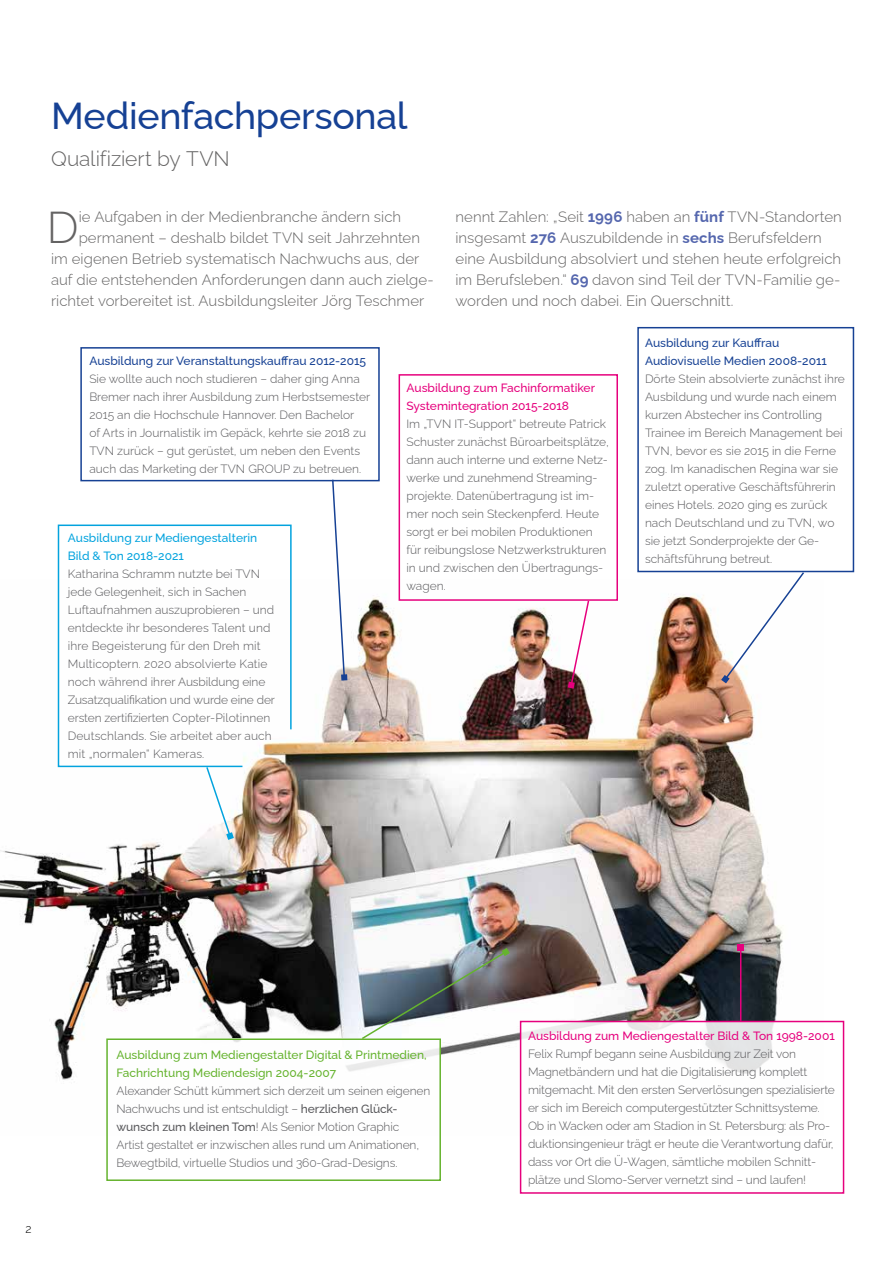
<style>
.page{position:relative;width:893px;height:1263px;background:#fff}
.page>*{position:absolute;margin:0;border:0;box-sizing:border-box;transform-origin:0 0}
.t1{font:300 44.55px "Raleway";color:#646363}
.t2{font:500 37.5px "Raleway";letter-spacing:-.005em;color:#164194}
.t3{font:300 21px "Raleway";letter-spacing:-.005em;color:#646363}
.t4{font:300 15px/21px "Raleway";letter-spacing:.005em;color:#646363}
.t5{font:300 12px/18px "Raleway";color:#58585b}
.t6{font:500 12px/18px "Raleway";color:#e6007d}
.t7{font:500 12px/18px "Raleway";color:#164194}
.t8{font:500 12px/18px "Raleway";color:#65b32e}
.t9{font:500 12px/18px "Raleway";color:#03a3de}
.t10{font:300 12px "Raleway";color:#000}
.s1{font-weight:700;color:#5567ae}
.s2{font-weight:500}
</style>
<div class="page">
<img style="left:0;top:580px;width:823px;height:556px">
<div style="left:521px;top:1021px;width:322px;height:172px;background:#fff"></div>
<div style="left:108px;top:1038px;width:333px;height:143px;background:#fff"></div>
<div style="left:80px;top:347px;width:300px;height:134px;border:2px solid #164194"></div>
<div style="left:637px;top:327px;width:217px;height:245px;border:2px solid #164194"></div>
<div style="left:399px;top:374px;width:219px;height:227px;border:2px solid #e6007d"></div>
<div style="left:520px;top:1021px;width:324px;height:173px;border:2px solid #e6007d"></div>
<div style="left:106px;top:1038px;width:335px;height:143px;border:2px solid #65b32e"></div>
<svg style="left:57px;top:524px;width:235px;height:244px"></svg>
<svg style="left:331px;top:478px;width:15px;height:201px"></svg>
<div style="left:341px;top:674px;width:6px;height:7px;background:#164194"></div>
<svg style="left:568px;top:599px;width:22px;height:90px"></svg>
<svg style="left:721px;top:571px;width:85px;height:112px"></svg>
<hr style="left:740px;top:948px;width:1px;height:73px;background:#e6007d">
<svg style="left:738px;top:945px;width:6px;height:6px"></svg>
<svg style="left:360px;top:948px;width:150px;height:92px"></svg>
<svg style="left:205px;top:765px;width:29px;height:75px"></svg>
<h2 class="t2" style="left:51px;top:86px;width:358px">Medienfachpersonal</h2>
<h3 class="t3" style="left:51px;top:141px;width:180px">Qualifiziert by TVN</h3>
<h1 class="t1" style="left:47px;top:192px;width:33px">D</h1>
<p class="t4" style="left:79px;top:205px;width:324px">ie Aufgaben in der Medienbranche ändern sich</p>
<p class="t4" style="left:79px;top:226px;width:343px">permanent – deshalb bildet TVN seit Jahrzehnten</p>
<p class="t4" style="left:51px;top:247px;width:370px">im eigenen Betrieb systematisch Nachwuchs aus, der</p>
<p class="t4" style="left:51px;top:268px;width:384px">auf die entstehenden Anforderungen dann auch zielge-</p>
<p class="t4" style="left:51px;top:289px;width:375px">richtet vorbereitet ist. Ausbildungsleiter Jörg Teschmer</p>
<p class="t4" style="left:455px;top:205px;width:388px">nennt Zahlen: „Seit <span class="s1">1996</span> haben an <span class="s1">fünf</span> TVN-Standorten insgesamt <span class="s1">276</span> Auszubildende in <span class="s1">sechs</span> Berufsfeldern eine Ausbildung absolviert und stehen heute erfolgreich im Berufsleben.“ <span class="s1">69</span> davon sind Teil der TVN-Familie ge&shy;worden und noch dabei. Ein Querschnitt.</p>
<p class="t7" style="left:89px;top:350px;width:278px">Ausbildung zur Veranstaltungskauffrau 2012-2015</p>
<p class="t5" style="left:89px;top:368px;width:282px">Sie wollte auch noch studieren – daher ging Anna Bremer nach ihrer Ausbildung zum Herbstsemester 2015 an die Hochschule Hannover. Den Bachelor<br>of Arts in Journalistik im Gepäck, kehrte sie 2018 zu TVN zurück – gut gerüstet, um neben den Events auch das Marketing der TVN GROUP zu betreuen.</p>
<p class="t6" style="left:406px;top:378px;width:190px">Ausbildung zum Fachinformatiker<br>Systemintegration 2015-2018</p>
<p class="t5" style="left:406px;top:414px;width:204px">Im „TVN IT-Support“ betreute Patrick Schuster zunächst Büroarbeitsplätze, dann auch interne und externe Netz&shy;werke und zunehmend Streaming&shy;projekte. Datenübertragung ist im&shy;mer noch sein Steckenpferd. Heute sorgt er bei mobilen Produktionen für reibungslose Netzwerkstrukturen in und zwischen den Übertragungs&shy;wagen.</p>
<p class="t9" style="left:68px;top:527px;width:191px">Ausbildung zur Mediengestalterin<br>Bild &amp; Ton 2018-2021</p>
<p class="t5" style="left:68px;top:563px;width:209px">Katharina Schramm nutzte bei TVN jede Gelegenheit, sich in Sachen Luftaufnahmen auszuprobieren – und entdeckte ihr besonderes Talent und ihre Begeisterung für den Dreh mit Multicoptern. 2020 absolvierte Katie noch während ihrer Ausbildung eine Zusatzqualifikation und wurde eine der ersten zertifizierten Copter-Pilotinnen Deutschlands. Sie arbeitet aber auch mit „normalen“ Kameras.</p>
<p class="t7" style="left:645px;top:333px;width:183px">Ausbildung zur Kauffrau<br>Audiovisuelle Medien 2008-2011</p>
<p class="t5" style="left:645px;top:369px;width:201px">Dörte Stein absolvierte zunächst ihre Ausbildung und wurde nach einem kurzen Abstecher ins Controlling Trainee im Bereich Management bei TVN, bevor es sie 2015 in die Ferne zog. Im kanadischen Regina war sie zuletzt operative Geschäftsführerin eines Hotels. 2020 ging es zurück nach Deutschland und zu TVN, wo sie jetzt Sonderprojekte der Ge&shy;schäftsführung betreut.</p>
<p class="t10" style="left:26px;top:1219px;width:8px">2</p>
<p class="t8" style="left:116px;top:1044px;width:312px">Ausbildung zum Mediengestalter Digital &amp; Printmedien,<br>Fachrichtung Mediendesign 2004-2007</p>
<p class="t5" style="left:116px;top:1080px;width:315px">Alexander Schütt kümmert sich derzeit um seinen eigenen Nachwuchs und ist entschuldigt – <span class="s2">herzlichen Glück&shy;wunsch zum kleinen Tom</span>! Als Senior Motion Graphic<br>Artist gestaltet er inzwischen alles rund um Animationen, Bewegtbild, virtuelle Studios und 360-Grad-Designs.</p>
<p class="t6" style="left:528px;top:1025px;width:308px">Ausbildung zum Mediengestalter Bild &amp; Ton 1998-2001</p>
<p class="t5" style="left:528px;top:1043px;width:308px">Felix Rumpf begann seine Ausbildung zur Zeit von Magnetbändern und hat die Digitalisierung komplett mitgemacht. Mit den ersten Serverlösungen spezialisierte er sich im Bereich computergestützter Schnittsysteme.<br>Ob in Wacken oder am Stadion in St. Petersburg: als Pro&shy;duktionsingenieur trägt er heute die Verantwortung dafür, dass vor Ort die Ü-Wagen, sämtliche mobilen Schnitt&shy;plätze und Slomo-Server vernetzt sind – und laufen!</p>
</div>
